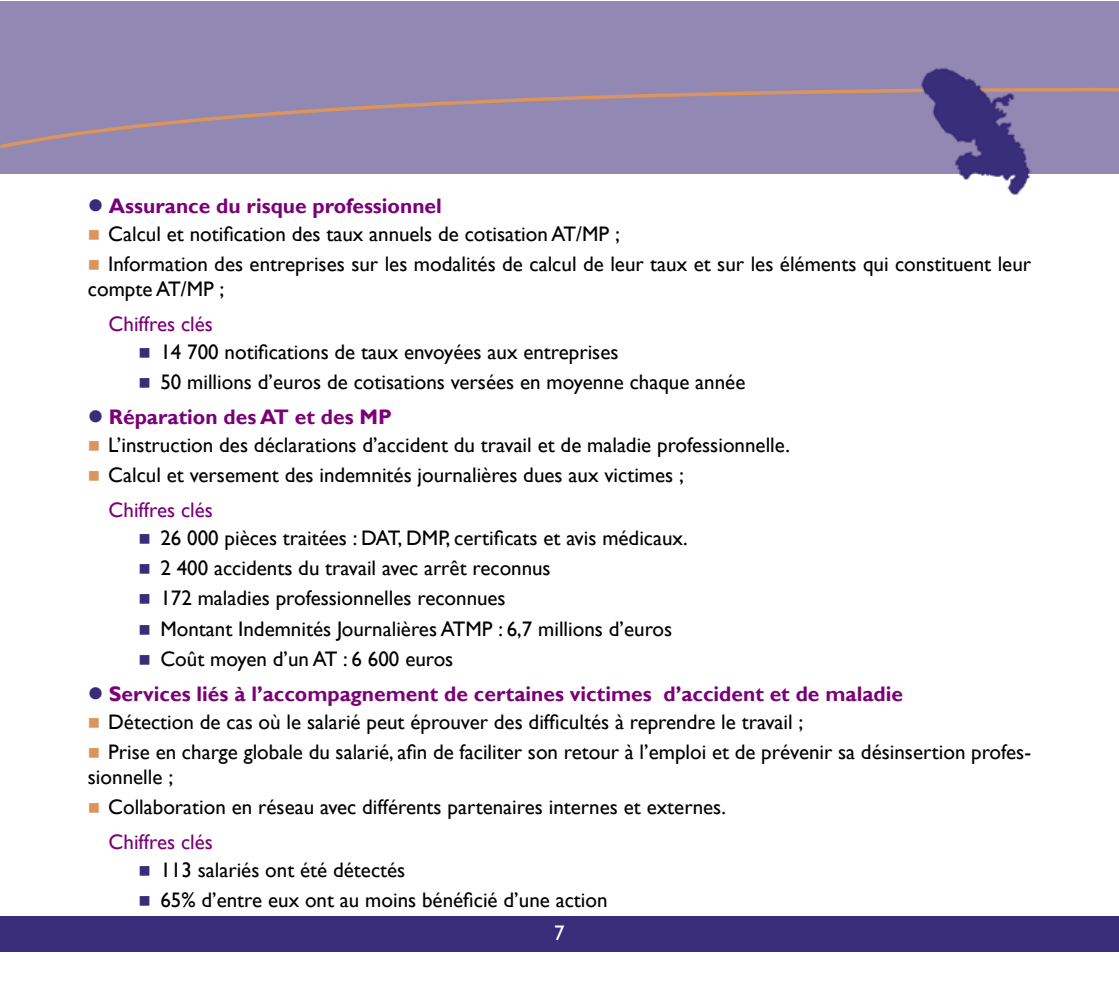
<style>
.page{position:relative;width:1119px;height:1007px;background:#fff}
.page>*{position:absolute;margin:0;border:0;box-sizing:border-box;transform-origin:0 0}
.t1{font:21px/25.2px "Gill Sans";color:#000}
.t2{font:700 21px "Gill Sans";color:#7b0078}
.t3{font:21px "Gill Sans";color:#7b0078}
.s1{color:#392d7a}
.s2{color:#da945c}
.s3{color:#7b0078}
.s4{color:#fff}
</style>
<div class="page">
<div style="left:0;top:2px;width:1118px;height:172px;background:#9188b4"></div>
<svg style="left:0;top:87px;width:1118px;height:62px"></svg>
<div style="left:0;top:915px;width:1118px;height:35px;background:#392d7a"></div>
<img style="left:920px;top:67px;width:110px;height:128px">
<p class="t2" style="left:88px;top:193px;width:355px"><span class="s1">●</span> Assurance du risque professionnel</p>
<p class="t1" style="left:88px;top:221px;width:533px"><span class="s2">■</span> Calcul et notification des taux annuels de cotisation AT/MP ;</p>
<p class="t1" style="left:88px;top:251px;width:944px"><span class="s2">■</span> Information des entreprises sur les modalités de calcul de leur taux et sur les éléments qui constituent leur compte AT/MP ;</p>
<p class="t3" style="left:109px;top:312px;width:106px">Chiffres clés</p>
<p class="t1" style="left:139px;top:339px;width:481px"><span class="s1">■</span> 14 700 notifications de taux envoyées aux entreprises</p>
<p class="t1" style="left:139px;top:369px;width:608px"><span class="s1">■</span> 50 millions d’euros de cotisations versées en moyenne chaque année</p>
<p class="t2" style="left:88px;top:404px;width:305px"><span class="s1">●</span> Réparation des AT et des MP</p>
<p class="t1" style="left:88px;top:432px;width:703px"><span class="s2">■</span> L’instruction des déclarations d’accident du travail et de maladie professionnelle.</p>
<p class="t1" style="left:109px;top:457px;width:576px;line-height:35.2px;text-indent:-21px"><span class="s2">■</span> Calcul et versement des indemnités journalières dues aux victimes ;<br><span class="s3">Chiffres clés</span></p>
<p class="t1" style="left:139px;top:525px;width:550px"><span class="s1">■</span> 26 000 pièces traitées : DAT, DMP, certificats et avis médicaux.</p>
<p class="t1" style="left:139px;top:555px;width:413px"><span class="s1">■</span> 2 400 accidents du travail avec arrêt reconnus</p>
<p class="t1" style="left:139px;top:585px;width:368px"><span class="s1">■</span> 172 maladies professionnelles reconnues</p>
<p class="t1" style="left:139px;top:616px;width:535px"><span class="s1">■</span> Montant Indemnités Journalières ATMP : 6,7 millions d’euros</p>
<p class="t1" style="left:139px;top:646px;width:316px"><span class="s1">■</span> Coût moyen d’un AT : 6 600 euros</p>
<p class="t2" style="left:88px;top:680px;width:816px"><span class="s1">●</span> Services liés à l’accompagnement de certaines victimes d’accident et de maladie</p>
<p class="t1" style="left:88px;top:709px;width:716px"><span class="s2">■</span> Détection de cas où le salarié peut éprouver des difficultés à reprendre le travail ;</p>
<p class="t1" style="left:88px;top:739px;width:944px"><span class="s2">■</span> Prise en charge globale du salarié, afin de faciliter son retour à l’emploi et de prévenir sa désinsertion profes&shy;sionnelle ;</p>
<p class="t1" style="left:109px;top:789px;width:618px;line-height:35.2px;text-indent:-21px"><span class="s2">■</span> Collaboration en réseau avec différents partenaires internes et externes.<br><span class="s3">Chiffres clés</span></p>
<p class="t1" style="left:139px;top:857px;width:268px"><span class="s1">■</span> 113 salariés ont été détectés</p>
<p class="t1" style="left:554px;top:883px;width:55px;line-height:33.1px;text-indent:-415px"><span class="s1">■</span> 65% d’entre eux ont au moins bénéficié d’une action<br><span class="s4">7</span></p>
</div>
